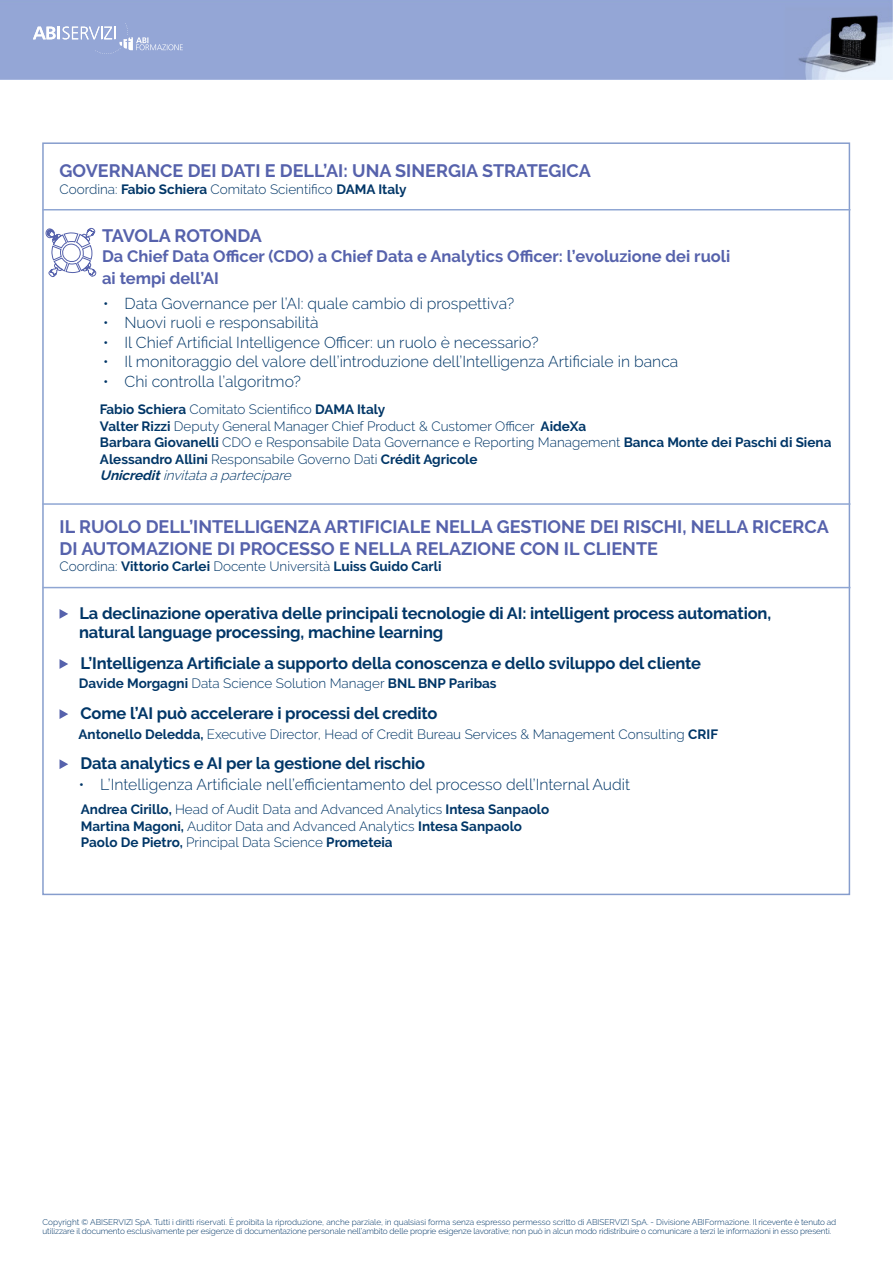
<style>
.page{position:relative;width:893px;height:1263px;background:#fff}
.page>*{position:absolute;margin:0;border:0;box-sizing:border-box;transform-origin:0 0}
.t1{font:700 18px/21.6px "Raleway";color:#5662ac}
.t2{font:700 18px "Raleway";letter-spacing:-.025em;color:#5662ac}
.t3{font:700 16.5px "Raleway";letter-spacing:-.01em;color:#003667}
.t4{font:700 16.5px/21.6px "Raleway";color:#5662ac}
.t5{font:300 15.75px "Raleway";color:#003667}
.t6{font:300 13.5px "Raleway";color:#003667}
.t7{font:700 13.5px "Raleway";color:#003667}
.t8{font:italic 300 13.5px "Raleway";color:#003667}
.t9{font:300 8.25px/9px "Raleway";letter-spacing:-.01em;color:#003667}
.s1{font-weight:700}
.s2{font-weight:300}
</style>
<div class="page">
<img style="left:0;top:0;width:893px;height:79px">
<svg style="left:33px;top:23px;width:150px;height:31px;background:#a3b2db"></svg>
<svg style="left:60px;top:609px;width:8px;height:10px"></svg>
<svg style="left:60px;top:659px;width:8px;height:10px"></svg>
<svg style="left:60px;top:709px;width:8px;height:10px"></svg>
<svg style="left:60px;top:759px;width:8px;height:10px"></svg>
<hr style="left:43px;top:587px;width:807px;height:1px;background:#8fa6d3">
<hr style="left:43px;top:503px;width:807px;height:2px;background:#8fa6d3">
<hr style="left:43px;top:209px;width:807px;height:1px;background:#8fa6d3">
<svg style="left:45px;top:227px;width:52px;height:51px"></svg>
<p class="t1" style="left:60px;top:160px;width:533px">GOVERNANCE DEI DATI E DELL’AI: UNA SINERGIA STRATEGICA</p>
<p class="t6" style="left:60px;top:181px;width:349px">Coordina: <span class="s1">Fabio Schiera</span> Comitato Scientifico <span class="s1">DAMA Italy</span></p>
<p class="t2" style="left:102px;top:226px;width:161px">TAVOLA ROTONDA</p>
<p class="t4" style="left:102px;top:246px;width:630px">Da Chief Data Officer (CDO) a Chief Data e Analytics Officer: l’evoluzione dei ruoli ai tempi dell’AI</p>
<p class="t5" style="left:103px;top:294px;width:413px">• Data Governance per l’AI: quale cambio di prospettiva?</p>
<p class="t5" style="left:103px;top:313px;width:217px">• Nuovi ruoli e responsabilità</p>
<p class="t5" style="left:103px;top:333px;width:437px">• Il Chief Artificial Intelligence Officer: un ruolo è necessario?</p>
<p class="t5" style="left:103px;top:352px;width:577px">• Il monitoraggio del valore dell’introduzione dell’Intelligenza Artificiale in banca</p>
<p class="t5" style="left:103px;top:372px;width:199px">• Chi controlla l’algoritmo?</p>
<p class="t7" style="left:100px;top:402px;width:287px">Fabio Schiera <span class="s2">Comitato Scientifico</span> DAMA Italy</p>
<p class="t6" style="left:100px;top:418px;width:488px"><span class="s1">Valter Rizzi</span> Deputy General Manager Chief Product &amp; Customer Officer <span class="s1">AideXa</span></p>
<p class="t6" style="left:100px;top:435px;width:733px"><span class="s1">Barbara Giovanelli</span> CDO e Responsabile Data Governance e Reporting Management <span class="s1">Banca Monte dei Paschi di Siena</span></p>
<p class="t7" style="left:100px;top:451px;width:379px">Alessandro Allini <span class="s2">Responsabile Governo Dati</span> Crédit Agricole</p>
<p class="t8" style="left:100px;top:468px;width:196px"><span class="s1">Unicredit</span>invitataapartecipare</p>
<p class="t1" style="left:60px;top:516px;width:771px">IL RUOLO DELL’INTELLIGENZA ARTIFICIALE NELLA GESTIONE DEI RISCHI, NELLA RICERCA<br>DI AUTOMAZIONE DI PROCESSO E NELLA RELAZIONE CON IL CLIENTE</p>
<p class="t7" style="left:60px;top:558px;width:383px"><span class="s2">Coordina:</span> Vittorio Carlei <span class="s2">Docente Università</span> Luiss Guido Carli</p>
<p class="t3" style="left:79px;top:603px;width:693px">La declinazione operativa delle principali tecnologie di AI: intelligent process automation,</p>
<p class="t3" style="left:79px;top:623px;width:366px">natural language processing, machine learning</p>
<p class="t3" style="left:80px;top:654px;width:622px">L’Intelligenza Artificiale a supporto della conoscenza e dello sviluppo del cliente</p>
<p class="t7" style="left:79px;top:676px;width:419px">Davide Morgagni <span class="s2">Data Science Solution Manager</span> BNL BNP Paribas</p>
<p class="t3" style="left:80px;top:704px;width:359px">Come l’AI può accelerare i processi del credito</p>
<p class="t6" style="left:79px;top:726px;width:641px"><span class="s1">Antonello Deledda,</span> Executive Director, Head of Credit Bureau Services &amp; Management Consulting <span class="s1">CRIF</span></p>
<p class="t3" style="left:80px;top:754px;width:346px">Data analytics e AI per la gestione del rischio</p>
<p class="t5" style="left:79px;top:775px;width:553px">• L’Intelligenza Artificiale nell’efficientamento del processo dell’Internal Audit</p>
<p class="t6" style="left:81px;top:801px;width:470px"><span class="s1">Andrea Cirillo,</span> Head of Audit Data and Advanced Analytics <span class="s1">Intesa Sanpaolo</span></p>
<p class="t6" style="left:81px;top:818px;width:443px"><span class="s1">Martina Magoni,</span> Auditor Data and Advanced Analytics <span class="s1">Intesa Sanpaolo</span></p>
<p class="t7" style="left:81px;top:835px;width:313px">Paolo De Pietro, <span class="s2">Principal Data Science</span> Prometeia</p>
<p class="t9" style="left:43px;top:1217px;width:795px">Copyright © ABISERVIZI SpA. Tutti i diritti riservati. È proibita la riproduzione, anche parziale, in qualsiasi forma senza espresso permesso scritto di ABISERVIZI SpA. - Divisione ABIFormazione. Il ricevente è tenuto ad utilizzare il documento esclusivamente per esigenze di documentazione personale nell’ambito delle proprie esigenze lavorative; non può in alcun modo ridistribuire o comunicare a terzi le informazioni in esso presenti.</p>
</div>
